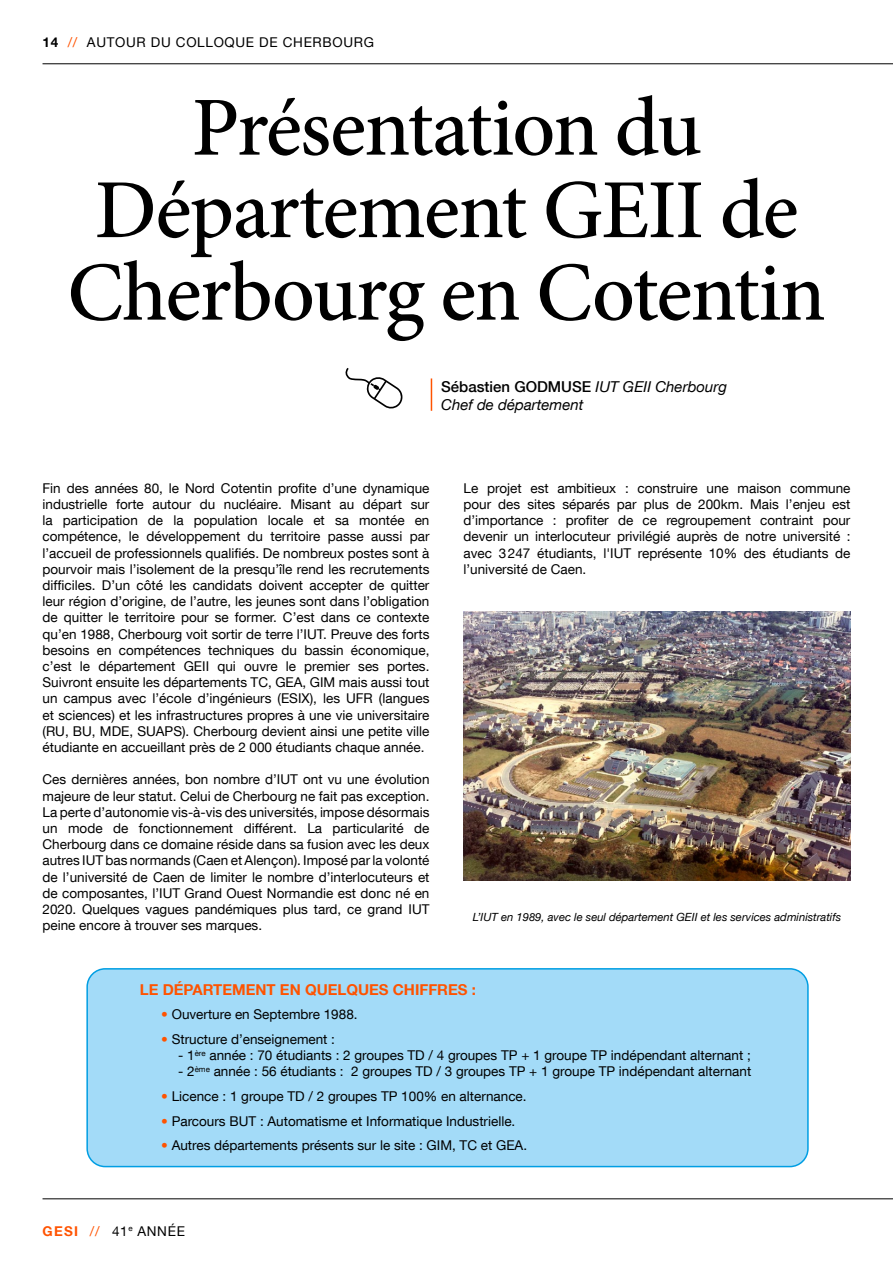
<style>
.page{position:relative;width:893px;height:1263px;background:#fff}
.page>*{position:absolute;margin:0;border:0;box-sizing:border-box;transform-origin:0 0}
.t1{font:500 84px/82.5px "Minion Pro";letter-spacing:-.02em;color:#000;text-align:center}
.t2{font:italic 15px/18px "Helvetica Neue LT Com";color:#000}
.t3{font:700 15px "Helvetica Neue LT Com";color:#ff5300}
.t4{font:13.5px/16.2px "Helvetica Neue LT Com";color:#000;text-align:justify}
.t5{font:13.5px "Helvetica Neue LT Com";letter-spacing:.05em;color:#000}
.t6{font:italic 11.25px "Helvetica Neue LT Com";color:#000}
.s1{font-weight:700}
.s2{color:#ff5300}
.s3{font-weight:500;font-style:normal}
.s4{font-weight:700;color:#ff5300}
</style>
<div class="page">
<hr style="left:43px;top:63px;width:850px;height:1px;background:#000">
<hr style="left:43px;top:1198px;width:850px;height:1px;background:#000">
<div style="left:87px;top:969px;width:721px;height:197px;background:#a3dbf8;border-radius:18px"></div>
<div style="left:86px;top:968px;width:723px;height:199px;border:2px solid #009ee3;border-radius:18px"></div>
<hr style="left:431px;top:378px;width:1px;height:33px;background:#ff5300">
<svg style="left:345px;top:368px;width:58px;height:41px"></svg>
<img style="left:463px;top:611px;width:387px;height:270px">
<p class="t5" style="left:43px;top:34px;width:333px"><span class="s1">14</span> <span class="s2">//</span> AUTOUR DU COLLOQUE DE CHERBOURG</p>
<h1 class="t1" style="left:67px;top:87px;width:760px">Présentation du<br>Département GEII de<br>Cherbourg en Cotentin</h1>
<p class="t2" style="left:441px;top:377px;width:287px"><span class="s3">Sébastien GODMUSE</span> IUT GEII Cherbourg<br>Chef de département</p>
<p class="t4" style="left:43px;top:480px;width:388px">Fin des années 80, le Nord Cotentin profite d’une dynamique industrielle forte autour du nucléaire. Misant au départ sur la participation de la population locale et sa montée en compétence, le développement du territoire passe aussi par l’accueil de professionnels qualifiés. De nombreux postes sont à pourvoir mais l’isolement de la presqu’île rend les recrutements difficiles. D’un côté les candidats doivent accepter de quitter leur région d’origine, de l’autre, les jeunes sont dans l’obligation de quitter le territoire pour se former. C’est dans ce contexte qu’en 1988, Cherbourg voit sortir de terre l’IUT. Preuve des forts besoins en compétences techniques du bassin économique, c’est le département GEII qui ouvre le premier ses portes.<br>Suivront ensuite les départements TC, GEA, GIM mais aussi tout un campus avec l’école d’ingénieurs (ESIX), les UFR (langues et sciences) et les infrastructures propres à une vie universitaire (RU, BU, MDE, SUAPS). Cherbourg devient ainsi une petite ville étudiante en accueillant près de 2 000 étudiants chaque année.</p>
<p class="t4" style="left:43px;top:771px;width:388px">Ces dernières années, bon nombre d’IUT ont vu une évolution majeure de leur statut. Celui de Cherbourg ne fait pas exception.<br>La perte d’autonomie vis-à-vis des universités, impose désormais un mode de fonctionnement différent. La particularité de Cherbourg dans ce domaine réside dans sa fusion avec les deux autres IUT bas normands (Caen et Alençon). Imposé par la volonté de l’université de Caen de limiter le nombre d’interlocuteurs et de composantes, l’IUT Grand Ouest Normandie est donc né en 2020. Quelques vagues pandémiques plus tard, ce grand IUT peine encore à trouver ses marques.</p>
<p class="t4" style="left:463px;top:480px;width:388px">Le projet est ambitieux : construire une maison commune pour des sites séparés par plus de 200km. Mais l’enjeu est d’importance : profiter de ce regroupement contraint pour devenir un interlocuteur privilégié auprès de notre université : avec 3247 étudiants, l'IUT représente 10% des étudiants de l’université de Caen.</p>
<p class="t6" style="left:473px;top:910px;width:370px">L’IUT en 1989, avec le seul département GEII et les services administratifs</p>
<p class="t3" style="left:140px;top:980px;width:337px">LE DÉPARTEMENT EN QUELQUES CHIFFRES :</p>
<p class="t4" style="left:161px;top:1006px;width:198px"><span class="s2">•</span> Ouverture en Septembre 1988.</p>
<p class="t4" style="left:161px;top:1031px;width:175px"><span class="s2">•</span> Structure d’enseignement :</p>
<p class="t4" style="left:178px;top:1047px;width:574px">- 1<sup>ère</sup> année : 70 étudiants : 2 groupes TD / 4 groupes TP + 1 groupe TP indépendant alternant ;</p>
<p class="t4" style="left:178px;top:1063px;width:574px">- 2<sup>ème</sup> année : 56 étudiants : 2 groupes TD / 3 groupes TP + 1 groupe TP indépendant alternant</p>
<p class="t4" style="left:161px;top:1088px;width:367px"><span class="s2">•</span> Licence : 1 groupe TD / 2 groupes TP 100% en alternance.</p>
<p class="t4" style="left:161px;top:1112px;width:356px"><span class="s2">•</span> Parcours BUT : Automatisme et Informatique Industrielle.</p>
<p class="t4" style="left:161px;top:1137px;width:367px"><span class="s2">•</span> Autres départements présents sur le site : GIM, TC et GEA.</p>
<p class="t4" style="left:43px;top:1223px;width:144px"><span class="s4">GESI</span> <span class="s2">//</span> 41<sup>e</sup> ANNÉE</p>
</div>
